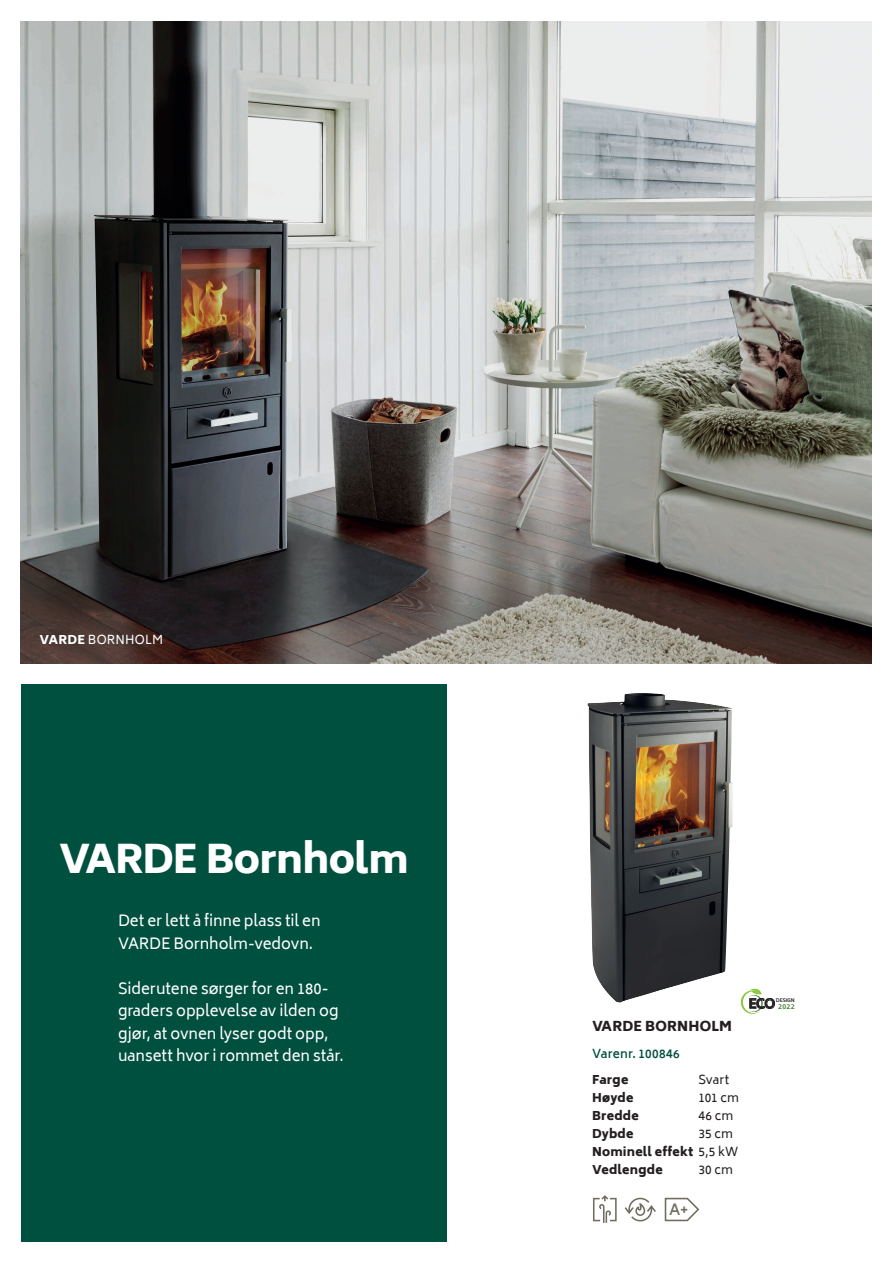
<style>
.page{position:relative;width:893px;height:1263px;background:#fff}
.page>*{position:absolute;margin:0;border:0;box-sizing:border-box;transform-origin:0 0}
.t1{font:900 39px "Biryani";letter-spacing:-.025em;color:#fff}
.t2{font:15px/22.5px "Biryani";letter-spacing:-.005em;color:#fff}
.t3{font:600 15px "Biryani";color:#706c60}
.t4{font:900 13.5px "Biryani";letter-spacing:.01em;color:#231f20}
.t5{font:700 12.6px "Biryani";color:#231f20}
.t6{font:900 12px/18px "Biryani";letter-spacing:.015em;color:#231f20}
.t7{font:12px "Biryani";letter-spacing:.015em;color:#231f20}
.t8{font:600 12px "Biryani";letter-spacing:.02em;color:#00503f}
.t9{font:12px "Biryani";letter-spacing:.02em;color:#fff}
.t10{font:700 7.05px "Biryani";color:#558741}
.t11{font:700 4.8px "Biryani";letter-spacing:-.025em;color:#231f20}
.s1{font-weight:900}
.s2{font-weight:400}
</style>
<div class="page">
<img style="left:21px;top:22px;width:851px;height:641px">
<svg style="left:593px;top:1195px;width:24px;height:28px"></svg>
<svg style="left:625px;top:1197px;width:31px;height:24px"></svg>
<svg style="left:664px;top:1197px;width:36px;height:25px"></svg>
<svg style="left:741px;top:988px;width:34px;height:26px"></svg>
<img style="left:587px;top:693px;width:146px;height:310px">
<div style="left:21px;top:685px;width:425px;height:557px;background:#00503f"></div>
<p class="t9" style="left:39px;top:633px;width:125px"><span class="s1">VARDE</span> BORNHOLM</p>
<h1 class="t1" style="left:59px;top:836px;width:351px">VARDE Bornholm</h1>
<p class="t2" style="left:118px;top:910px;width:204px">Det er lett å finne plass til en<br>VARDE Bornholm-vedovn.</p>
<p class="t2" style="left:118px;top:977px;width:227px">Siderutene sørger for en 180- graders opplevelse av ilden og gjør, at ovnen lyser godt opp, uansett hvor i rommet den står.</p>
<p class="t4" style="left:592px;top:1019px;width:141px">VARDE BORNHOLM</p>
<p class="t8" style="left:592px;top:1047px;width:89px">Varenr. 100846</p>
<p class="t6" style="left:592px;top:1071px;width:38px">Farge</p>
<p class="t7" style="left:698px;top:1073px;width:32px">Svart</p>
<p class="t6" style="left:592px;top:1089px;width:43px">Høyde</p>
<p class="t7" style="left:698px;top:1091px;width:42px">101 cm</p>
<p class="t6" style="left:592px;top:1107px;width:48px">Bredde</p>
<p class="t7" style="left:698px;top:1109px;width:36px">46 cm</p>
<p class="t6" style="left:592px;top:1125px;width:43px">Dybde</p>
<p class="t6" style="left:592px;top:1125px;width:148px;text-indent:106px"><span class="s2">35 cm<br></span>Nominell effekt <span class="s2">5,5 kW<br></span>Vedlengde</p>
<p class="t7" style="left:698px;top:1163px;width:36px">30 cm</p>
<p class="t3" style="left:669px;top:1201px;width:21px">A+</p>
<p class="t11" style="left:776px;top:998px;width:20px">DESIGN</p>
<p class="t10" style="left:778px;top:1002px;width:18px">2022</p>
<p class="t5" style="left:749px;top:996px;width:28px">ECO</p>
</div>
